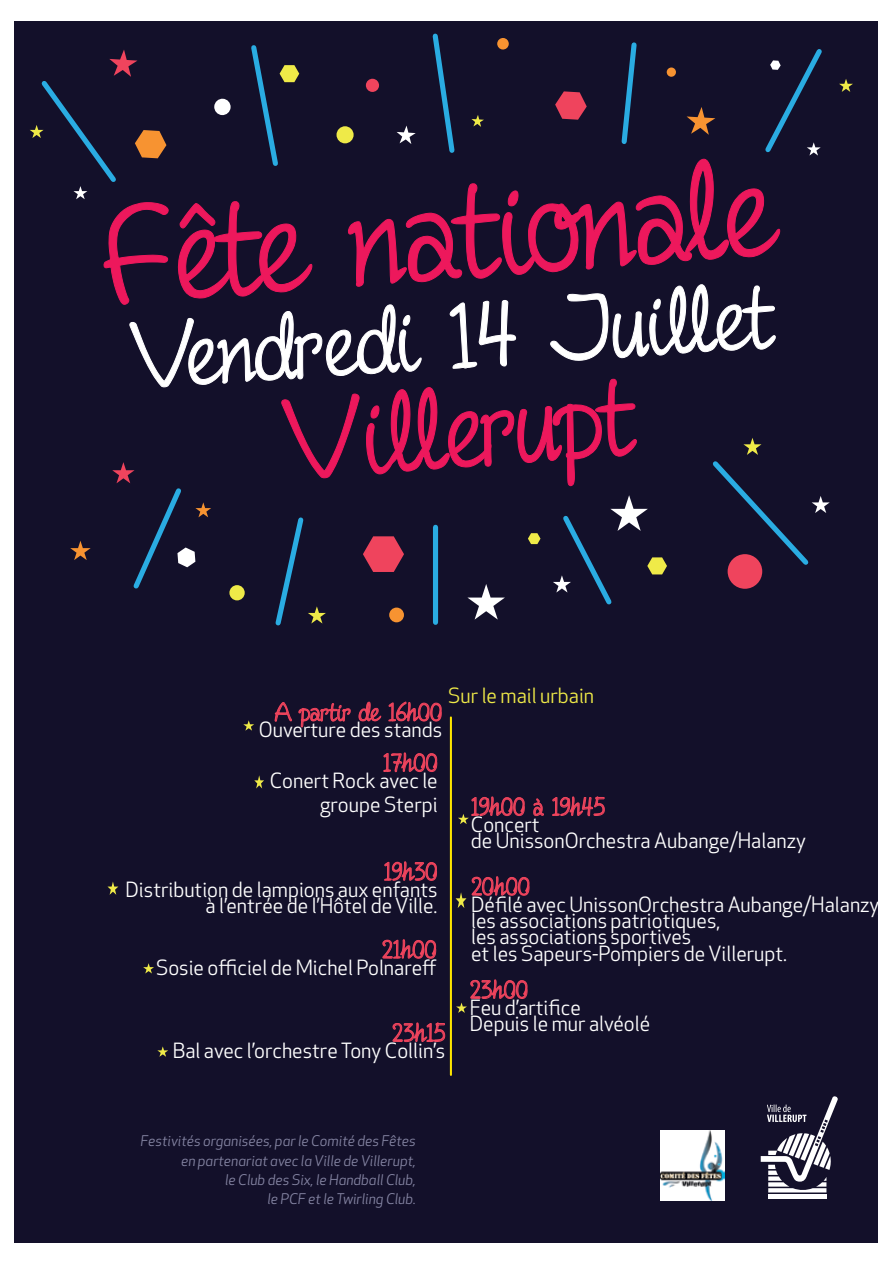
<style>
.page{position:relative;width:893px;height:1263px;background:#fff}
.page>*{position:absolute;margin:0;border:0;box-sizing:border-box;transform-origin:0 0}
.t1{font:154.95px "Fineliner Script";color:#ed185c}
.t2{font:126.15px "Fineliner Script";color:#ed185c}
.t3{font:103.65px "Fineliner Script";color:#fff}
.t4{font:28.8px "Fineliner Script";color:#ef445d}
.t5{font:20.55px/16.4px "Apex New";color:#fff;text-align:right}
.t6{font:20.55px "Apex New";color:#efea48}
.t7{font:italic 14.4px/19.4px "Apex New";color:#8686a4;text-align:right}
.s1{font-family:"Fineliner Script";font-size:28.8px;color:#ef445d}
</style>
<div class="page">
<div style="left:15px;top:21px;width:863px;height:1221px;background:#13102a"></div>
<svg style="left:839px;top:79px;width:14px;height:13px"></svg>
<hr style="left:450px;top:717px;width:2px;height:358px;background:#fee600">
<svg style="left:274px;top:702px;width:77px;height:26px"></svg>
<svg style="left:384px;top:861px;width:53px;height:20px"></svg>
<svg style="left:382px;top:939px;width:55px;height:20px"></svg>
<svg style="left:392px;top:1022px;width:54px;height:21px"></svg>
<hr style="left:768px;top:1194px;width:58px;height:4px;background:#fff">
<svg style="left:761px;top:1096px;width:77px;height:96px"></svg>
<svg style="left:30px;top:33px;width:800px;height:593px"></svg>
<img style="left:660px;top:1131px;width:65px;height:69px">
<svg style="left:243px;top:720px;width:11px;height:11px"></svg>
<svg style="left:456px;top:979px;width:72px;height:34px"></svg>
<svg style="left:533px;top:798px;width:11px;height:19px"></svg>
<svg style="left:552px;top:796px;width:53px;height:21px"></svg>
<svg style="left:458px;top:796px;width:67px;height:28px"></svg>
<svg style="left:358px;top:701px;width:84px;height:72px"></svg>
<svg style="left:254px;top:775px;width:10px;height:13px"></svg>
<svg style="left:107px;top:881px;width:11px;height:14px"></svg>
<svg style="left:143px;top:963px;width:11px;height:10px"></svg>
<svg style="left:157px;top:1046px;width:11px;height:11px"></svg>
<svg style="left:456px;top:876px;width:74px;height:32px"></svg>
<h1 class="t1" style="left:99px;top:174px;width:670px;rotate:-4deg">Fête nationale</h1>
<h3 class="t3" style="left:127px;top:304px;width:643px;rotate:-4deg">Vendredi 14 Juillet</h3>
<h2 class="t2" style="left:279px;top:374px;width:349px;rotate:-4deg">Villerupt</h2>
<h3 class="t4" style="left:275px;top:697px;width:169px">A partir de 16h00</h3>
<p class="t5" style="left:259px;top:722px;width:185px">Ouverture des stands</p>
<h3 class="t4" style="left:383px;top:747px;width:56px">17h00</h3>
<p class="t5" style="left:270px;top:768px;width:169px;line-height:24.6px">Conert Rock avec le groupe Sterpi</p>
<p class="t6" style="left:448px;top:683px;width:147px">Sur le mail urbain</p>
<h3 class="t4" style="left:471px;top:791px;width:135px">19h00 à 19h45</h3>
<p class="t5" style="left:471px;top:816px;width:337px;text-align:left">Concert<br>de UnissonOrchestra Aubange/Halanzy</p>
<h3 class="t4" style="left:384px;top:856px;width:55px">19h30</h3>
<p class="t5" style="left:126px;top:881px;width:313px">Distribution de lampions aux enfants à l’entrée de l’Hôtel de Ville.</p>
<h3 class="t4" style="left:471px;top:871px;width:60px">20h00</h3>
<p class="t5" style="left:471px;top:896px;width:412px">Défilé avec UnissonOrchestra Aubange/Halanzy,</p>
<p class="t5" style="left:471px;top:912px;width:251px">les associations patriotiques,</p>
<p class="t5" style="left:471px;top:929px;width:222px">les associations sportives</p>
<p class="t5" style="left:382px;top:945px;width:407px"><span class="s1">21h00</span> et les Sapeurs-Pompiers de Villerupt.</p>
<p class="t5" style="left:156px;top:959px;width:282px">Sosie officiel de Michel Polnareff</p>
<h3 class="t4" style="left:392px;top:1017px;width:55px">23h15</h3>
<p class="t5" style="left:173px;top:1042px;width:274px">Bal avec l’orchestre Tony Collin’s</p>
<h3 class="t4" style="left:470px;top:974px;width:60px">23h00</h3>
<p class="t5" style="left:470px;top:999px;width:182px;text-align:left">Feu d’artifice<br>Depuis le mur alvéolé</p>
<p class="t7" style="left:141px;top:1131px;width:277px">Festivités organisées, par le Comité des Fêtes en partenariat avec la Ville de Villerupt,<br>le Club des Six, le Handball Club,<br>le PCF et le Twirling Club.</p>
</div>
